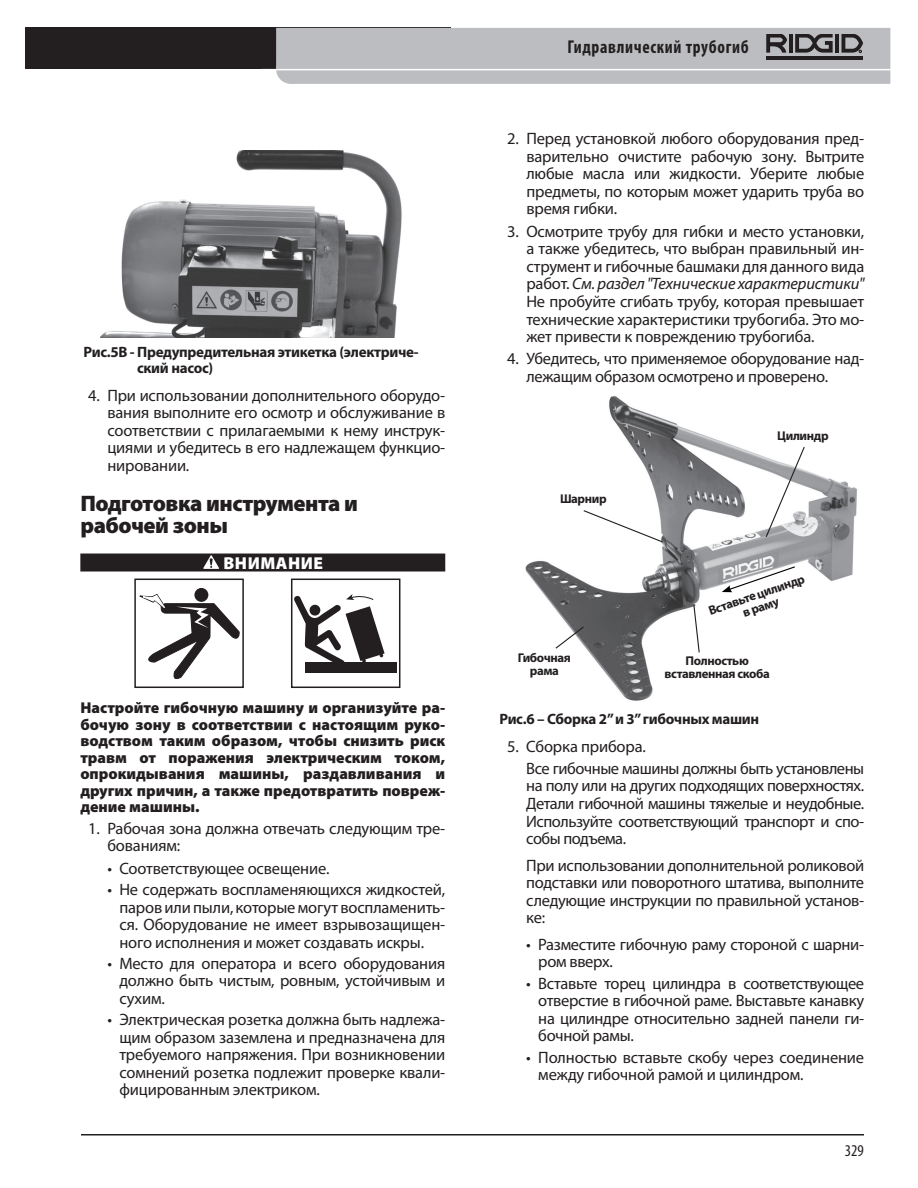
<style>
.page{position:relative;width:918px;height:1188px;background:#fff}
.page>*{position:absolute;margin:0;border:0;box-sizing:border-box;transform-origin:0 0}
.t1{font:900 22.5px/22.5px "Myriad Pro";letter-spacing:-.02em;color:#231f20}
.t2{font:700 condensed 18.6px "Myriad Pro";letter-spacing:.04em;color:#231f20;scale:.94 1}
.t3{font:900 17.4px "Myriad Pro";color:#fff}
.t4{font:16.5px/17.5px "Myriad Pro";letter-spacing:-.015em;color:#231f20;text-align:justify}
.t5{font:condensed 16.5px "Myriad Pro";color:#231f20}
.t6{font:900 15.75px/16.5px "Myriad Pro";color:#231f20;text-align:justify}
.t7{font:700 15px/15.9px "Myriad Pro";letter-spacing:-.02em;color:#231f20}
.t8{font:700 12.75px/12.8px "Myriad Pro";letter-spacing:-.03em;color:#231f20;text-align:center}
.s1{font-style:italic}
</style>
<div class="page">
<div style="left:26px;top:28px;width:425px;height:41px;background:#231f20"></div>
<svg style="left:276px;top:28px;width:614px;height:56px;background:#b7b8bb"></svg>
<hr style="left:81px;top:1134px;width:783px;height:2px;background:#231f20">
<div style="left:80px;top:554px;width:365px;height:18px;background:#231f20"></div>
<img style="left:100px;top:150px;width:302px;height:188px">
<svg style="left:203px;top:555px;width:16px;height:14px"></svg>
<svg style="left:140px;top:588px;width:99px;height:91px"></svg>
<div style="left:134px;top:579px;width:110px;height:109px;border:2px solid #231f20"></div>
<div style="left:306px;top:662px;width:91px;height:11px;background:#231f20"></div>
<svg style="left:294px;top:594px;width:91px;height:73px"></svg>
<div style="left:291px;top:579px;width:109px;height:109px;border:2px solid #231f20"></div>
<img style="left:525px;top:396px;width:332px;height:305px">
<svg style="left:693px;top:604px;width:7px;height:50px"></svg>
<svg style="left:582px;top:509px;width:82px;height:35px"></svg>
<svg style="left:765px;top:446px;width:41px;height:92px"></svg>
<svg style="left:554px;top:625px;width:31px;height:25px"></svg>
<svg style="left:722px;top:565px;width:74px;height:27px"></svg>
<p class="t7" style="left:137px;top:344px;width:283px;text-indent:-54px">Рис.5В - Предупредительная этикетка (электриче&shy;ский насос)</p>
<p class="t4" style="left:107px;top:386px;width:339px;text-indent:-19px">4. При использовании дополнительного оборудо&shy;вания выполните его осмотр и обслуживание в соответствии с прилагаемыми к нему инструк&shy;циями и убедитесь в его надлежащем функцио&shy;нировании.</p>
<h1 class="t1" style="left:80px;top:492px;width:279px">Подготовка инструмента и рабочей зоны</h1>
<p class="t3" style="left:224px;top:553px;width:14px">внимание</p>
<p class="t6" style="left:80px;top:700px;width:366px">Настройте гибочную машину и организуйте ра&shy;бочую зону в соответствии с настоящим руко&shy;водством таким образом, чтобы снизить риск травм от поражения электрическим током, опрокидывания машины, раздавливания и других причин, а также предотвратить повреж&shy;дение машины.</p>
<p class="t4" style="left:107px;top:819px;width:339px;text-indent:-19px">1. Рабочая зона должна отвечать следующим тре&shy;бованиям:</p>
<p class="t4" style="left:107px;top:859px;width:224px">• Соответствующее освещение.</p>
<p class="t4" style="left:119px;top:880px;width:327px;text-indent:-12px">• Не содержать воспламеняющихся жидкостей, паров или пыли, которые могут воспламенить&shy;ся. Оборудование не имеет взрывозащищен&shy;ного исполнения и может создавать искры.</p>
<p class="t4" style="left:119px;top:954px;width:327px;text-indent:-12px">• Место для оператора и всего оборудования должно быть чистым, ровным, устойчивым и сухим.</p>
<p class="t4" style="left:119px;top:1011px;width:327px;text-indent:-12px">• Электрическая розетка должна быть надлежа&shy;щим образом заземлена и предназначена для требуемого напряжения. При возникновении сомнений розетка подлежит проверке квали&shy;фицированным электриком.</p>
<p class="t2" style="left:568px;top:35px;width:194px">Гидравлический трубогиб</p>
<p class="t4" style="left:526px;top:130px;width:339px;text-indent:-19px">2. Перед установкой любого оборудования пред&shy;варительно очистите рабочую зону. Вытрите любые масла или жидкости. Уберите любые предметы, по которым может ударить труба во время гибки.</p>
<p class="t4" style="left:526px;top:222px;width:339px;text-indent:-19px">3. Осмотрите трубу для гибки и место установки, а также убедитесь, что выбран правильный ин&shy;струмент и гибочные башмаки для данного вида работ. <span class="s1">См. раздел "Технические характеристики" </span>Не пробуйте сгибать трубу, которая превышает технические характеристики трубогиба. Это мо&shy;жет привести к повреждению трубогиба.</p>
<p class="t4" style="left:526px;top:350px;width:339px;text-indent:-19px">4. Убедитесь, что применяемое оборудование над&shy;лежащим образом осмотрено и проверено.</p>
<p class="t8" style="left:560px;top:492px;width:48px">Шарнир</p>
<p class="t8" style="left:518px;top:651px;width:55px">Гибочная рама</p>
<p class="t8" style="left:777px;top:429px;width:53px">Цилиндр</p>
<p class="t8" style="left:707px;top:605px;width:102px;rotate:-19deg">Вставьте цилиндр в раму</p>
<p class="t8" style="left:665px;top:654px;width:107px">Полностью вставленная скоба</p>
<p class="t7" style="left:499px;top:710px;width:261px">Рис.6 – Сборка 2” и 3” гибочных машин</p>
<p class="t4" style="left:526px;top:735px;width:339px;line-height:22.4px;text-indent:-19px">5. Сборка прибора.<br>Все гибочные машины должны быть установлены</p>
<p class="t4" style="left:526px;top:777px;width:339px">на полу или на других подходящих поверхностях.<br>Детали гибочной машины тяжелые и неудобные.<br>Используйте соответствующий транспорт и спо&shy;собы подъема.</p>
<p class="t4" style="left:526px;top:856px;width:339px">При использовании дополнительной роликовой подставки или поворотного штатива, выполните следующие инструкции по правильной установ&shy;ке:</p>
<p class="t4" style="left:538px;top:935px;width:327px;text-indent:-12px">• Разместите гибочную раму стороной с шарни&shy;ром вверх.</p>
<p class="t4" style="left:538px;top:974px;width:327px;text-indent:-12px">• Вставьте торец цилиндра в соответствующее отверстие в гибочной раме. Выставьте канавку на цилиндре относительно задней панели ги&shy;бочной рамы.</p>
<p class="t4" style="left:538px;top:1048px;width:327px;text-indent:-12px">• Полностью вставьте скобу через соединение между гибочной рамой и цилиндром.</p>
<p class="t5" style="left:845px;top:1141px;width:21px">329</p>
</div>
